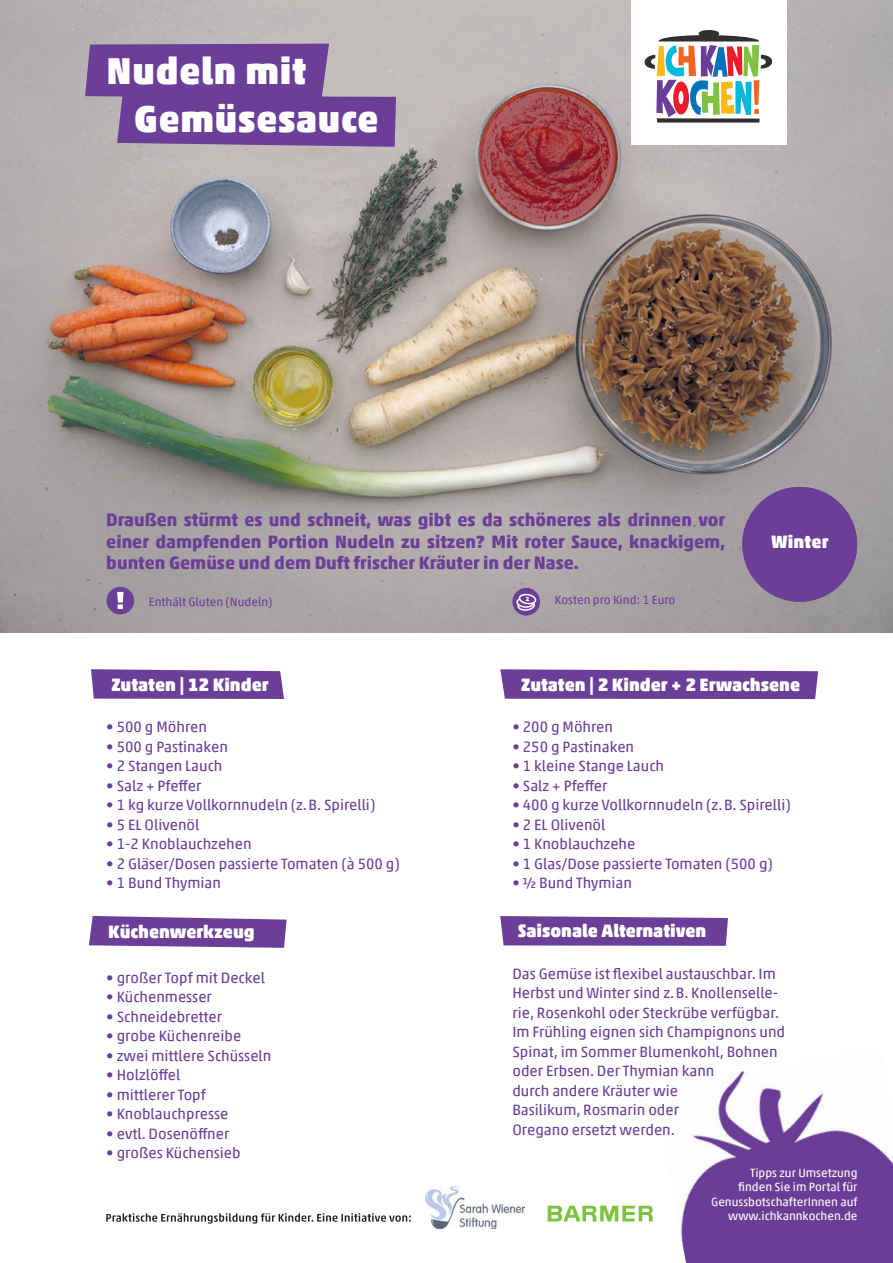
<style>
.page{position:relative;width:893px;height:1263px;background:#fff}
.page>*{position:absolute;margin:0;border:0;box-sizing:border-box;transform-origin:0 0}
.t1{font:900 37.5px "Akko Pro";letter-spacing:.02em;color:#fff}
.t2{font:700 18px/21.6px "Akko Pro";color:#6b3e98;text-align:justify}
.t3{font:900 18px "Akko Pro";color:#fff}
.t4{font:15px/19.5px "Akko Pro";color:#6b3e98}
.t5{font:12px/14.4px "Akko Pro";color:#fff;text-align:right}
.t6{font:12px "Akko Pro";color:#6b3e98}
</style>
<div class="page">
<img style="left:0;top:0;width:893px;height:632px">
<svg style="left:85px;top:44px;width:311px;height:103px;background:#7b569e"></svg>
<img style="left:425px;top:1186px;width:100px;height:42px">
<svg style="left:548px;top:1206px;width:104px;height:15px"></svg>
<svg style="left:106px;top:1213px;width:305px;height:10px"></svg>
<div style="left:631px;top:0;width:156px;height:145px;background:#fff"></div>
<svg style="left:644px;top:30px;width:128px;height:93px"></svg>
<img style="left:652px;top:1071px;width:241px;height:192px">
<div style="left:742px;top:487px;width:115px;height:115px;background:#6b3e98;border-radius:50%"></div>
<svg style="left:500px;top:669px;width:318px;height:30px;background:#73499d"></svg>
<svg style="left:500px;top:916px;width:228px;height:30px;background:#73499d"></svg>
<svg style="left:91px;top:669px;width:193px;height:30px;background:#74499e"></svg>
<div style="left:107px;top:587px;width:27px;height:27px;background:#6b3e98;border-radius:50%"></div>
<svg style="left:117px;top:592px;width:7px;height:17px"></svg>
<svg style="left:89px;top:916px;width:198px;height:32px;background:#7b53a3"></svg>
<div style="left:512px;top:588px;width:28px;height:27px;background:#6b3e98;border-radius:50%"></div>
<svg style="left:516px;top:592px;width:22px;height:20px"></svg>
<h1 class="t1" style="left:107px;top:48px;width:201px">Nudeln mit</h1>
<h1 class="t1" style="left:134px;top:96px;width:246px">Gemüsesauce</h1>
<p class="t2" style="left:106px;top:509px;width:621px">Draußen stürmt es und schneit, was gibt es da schöneres als drinnen vor einer dampfenden Portion Nudeln zu sitzen? Mit roter Sauce, knackigem, bunten Gemüse und dem Duft frischer Kräuter in der Nase.</p>
<p class="t6" style="left:149px;top:594px;width:125px">Enthält Gluten (Nudeln)</p>
<p class="t6" style="left:555px;top:593px;width:122px">Kosten pro Kind: 1 Euro</p>
<p class="t3" style="left:771px;top:531px;width:59px">Winter</p>
<p class="t3" style="left:112px;top:673px;width:158px">Zutaten | 12 Kinder</p>
<p class="t4" style="left:106px;top:717px;width:102px">• 500 g Möhren</p>
<p class="t4" style="left:106px;top:736px;width:123px">• 500 g Pastinaken</p>
<p class="t4" style="left:106px;top:756px;width:118px">• 2 Stangen Lauch</p>
<p class="t4" style="left:106px;top:775px;width:97px">• Salz + Pfeffer</p>
<p class="t4" style="left:106px;top:795px;width:271px">• 1 kg kurze Vollkornnudeln (z.B. Spirelli)</p>
<p class="t4" style="left:106px;top:814px;width:95px">• 5 EL Olivenöl</p>
<p class="t4" style="left:106px;top:834px;width:147px">• 1-2 Knoblauchzehen</p>
<p class="t4" style="left:106px;top:853px;width:295px">• 2 Gläser/Dosen passierte Tomaten (à 500 g)</p>
<p class="t4" style="left:106px;top:873px;width:116px">• 1 Bund Thymian</p>
<p class="t3" style="left:108px;top:921px;width:148px">Küchenwerkzeug</p>
<p class="t4" style="left:106px;top:968px;width:160px">• großer Topf mit Deckel</p>
<p class="t4" style="left:106px;top:987px;width:107px">• Küchenmesser</p>
<p class="t4" style="left:106px;top:1007px;width:117px">• Schneidebretter</p>
<p class="t4" style="left:106px;top:1026px;width:136px">• grobe Küchenreibe</p>
<p class="t4" style="left:106px;top:1046px;width:167px">• zwei mittlere Schüsseln</p>
<p class="t4" style="left:106px;top:1065px;width:76px">• Holzlöffel</p>
<p class="t4" style="left:106px;top:1085px;width:101px">• mittlerer Topf</p>
<p class="t4" style="left:106px;top:1104px;width:124px">• Knoblauchpresse</p>
<p class="t4" style="left:106px;top:1124px;width:125px">• evtl. Dosenöffner</p>
<p class="t4" style="left:106px;top:1143px;width:136px">• großes Küchensieb</p>
<p class="t3" style="left:521px;top:673px;width:280px">Zutaten | 2 Kinder + 2 Erwachsene</p>
<p class="t4" style="left:512px;top:717px;width:102px">• 200 g Möhren</p>
<p class="t4" style="left:512px;top:736px;width:123px">• 250 g Pastinaken</p>
<p class="t4" style="left:512px;top:756px;width:153px">• 1 kleine Stange Lauch</p>
<p class="t4" style="left:512px;top:775px;width:97px">• Salz + Pfeffer</p>
<p class="t4" style="left:512px;top:795px;width:280px">• 400 g kurze Vollkornnudeln (z.B. Spirelli)</p>
<p class="t4" style="left:512px;top:814px;width:95px">• 2 EL Olivenöl</p>
<p class="t4" style="left:512px;top:834px;width:125px">• 1 Knoblauchzehe</p>
<p class="t4" style="left:512px;top:853px;width:262px">• 1 Glas/Dose passierte Tomaten (500 g)</p>
<p class="t4" style="left:512px;top:873px;width:121px">• ½ Bund Thymian</p>
<p class="t3" style="left:518px;top:920px;width:190px">Saisonale Alternativen</p>
<p class="t4" style="left:512px;top:964px;width:274px">Das Gemüse ist flexibel austauschbar. Im Herbst und Winter sind z.B. Knollenselle&shy;rie, Rosenkohl oder Steckrübe verfügbar.<br>Im Frühling eignen sich Champignons und Spinat, im Sommer Blumenkohl, Bohnen oder Erbsen. Der Thymian kann<br>durch andere Kräuter wie<br>Basilikum, Rosmarin oder<br>Oregano ersetzt werden.</p>
<p class="t5" style="left:711px;top:1165px;width:148px">Tipps zur Umsetzung<br>finden Sie im Portal für<br>GenussbotschafterInnen auf www.ichkannkochen.de</p>
</div>
